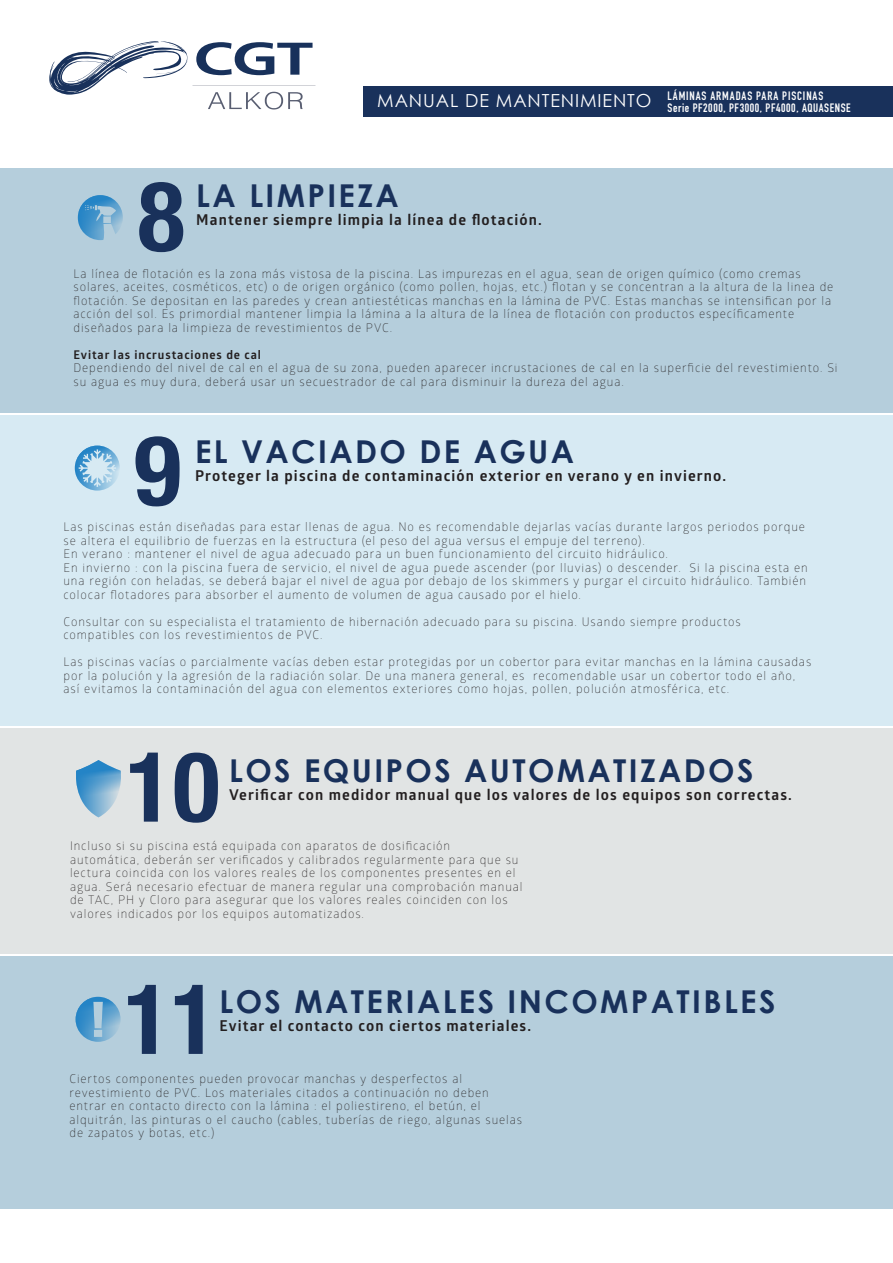
<style>
.page{position:relative;width:893px;height:1263px;background:#fff}
.page>*{position:absolute;margin:0;border:0;box-sizing:border-box;transform-origin:0 0}
.t1{font:700 condensed 97.5px "Helvetica Neue";color:#19315b}
.t2{font:700 31.5px "Century Gothic";letter-spacing:.075em;color:#19315b}
.t3{font:700 15px "Glober";letter-spacing:.075em;color:#231f20}
.t4{font:300 12px/13.5px "Glober";letter-spacing:.075em;color:#231f20}
.t5{font:700 12px/12px "DIN Condensed";letter-spacing:.05em;color:#fff}
.t6{font:700 12px "Glober";letter-spacing:.075em;color:#231f20}
.s1{font-family:"Century Gothic";font-weight:400;font-size:18px}
</style>
<div class="page">
<div style="left:0;top:168px;width:893px;height:245px;background:#b5cedc"></div>
<div style="left:0;top:415px;width:893px;height:311px;background:#d7eaf3"></div>
<div style="left:0;top:956px;width:893px;height:253px;background:#b5cedc"></div>
<div style="left:0;top:728px;width:893px;height:226px;background:#e1e4e4"></div>
<img style="left:49px;top:41px;width:138px;height:54px">
<svg style="left:208px;top:92px;width:95px;height:17px"></svg>
<div style="left:363px;top:86px;width:530px;height:30px;background:#19315b"></div>
<svg style="left:78px;top:195px;width:45px;height:45px"></svg>
<svg style="left:76px;top:760px;width:45px;height:57px"></svg>
<svg style="left:76px;top:997px;width:45px;height:45px"></svg>
<svg style="left:75px;top:446px;width:45px;height:45px"></svg>
<p class="t5" style="left:668px;top:89px;width:185px;text-indent:-290px"><span class="s1">MANUAL DE MANTENIMIENTO</span> LÁMINAS ARMADAS PARA PISCINAS<br>Serie PF2000, PF3000, PF4000, AQUASENSE</p>
<h1 class="t1" style="left:138px;top:135px;width:48px">8</h1>
<h2 class="t2" style="left:196px;top:176px;width:204px">LA LIMPIEZA</h2>
<p class="t3" style="left:196px;top:209px;width:347px">Mantener siempre limpia la línea de flotación.</p>
<p class="t4" style="left:74px;top:266px;width:761px">La línea de flotación es la zona más vistosa de la piscina. Las impurezas en el agua, sean de origen químico (como cremas solares, aceites, cosméticos, etc) o de origen orgánico (como pollen, hojas, etc.) flotan y se concentran a la altura de la linea de flotación. Se depositan en las paredes y crean antiestéticas manchas en la lámina de PVC. Estas manchas se intensifican por la acción del sol. Es primordial mantener limpia la lámina a la altura de la línea de flotación con productos específicamente diseñados para la limpieza de revestimientos de PVC.</p>
<p class="t6" style="left:74px;top:346px;width:189px">Evitar las incrustaciones de cal</p>
<p class="t4" style="left:74px;top:360px;width:766px">Dependiendo del nivel de cal en el agua de su zona, pueden aparecer incrustaciones de cal en la superficie del revestimiento. Si su agua es muy dura, deberá usar un secuestrador de cal para disminuir la dureza del agua.</p>
<h1 class="t1" style="left:134px;top:390px;width:48px">9</h1>
<h2 class="t2" style="left:195px;top:432px;width:381px">EL VACIADO DE AGUA</h2>
<p class="t3" style="left:195px;top:465px;width:533px">Proteger la piscina de contaminación exterior en verano y en invierno.</p>
<p class="t4" style="left:64px;top:520px;width:746px">Las piscinas están diseñadas para estar llenas de agua. No es recomendable dejarlas vacías durante largos periodos porque se altera el equilibrio de fuerzas en la estructura (el peso del agua versus el empuje del terreno).<br>En verano : mantener el nivel de agua adecuado para un buen funcionamiento del circuito hidráulico.<br>En invierno : con la piscina fuera de servicio, el nivel de agua puede ascender (por lluvias) o descender. Si la piscina esta en una región con heladas, se deberá bajar el nivel de agua por debajo de los skimmers y purgar el circuito hidráulico. También colocar flotadores para absorber el aumento de volumen de agua causado por el hielo.</p>
<p class="t4" style="left:64px;top:614px;width:679px">Consultar con su especialista el tratamiento de hibernación adecuado para su piscina. Usando siempre productos compatibles con los revestimientos de PVC.</p>
<p class="t4" style="left:64px;top:655px;width:749px">Las piscinas vacías o parcialmente vacías deben estar protegidas por un cobertor para evitar manchas en la lámina causadas por la polución y la agresión de la radiación solar. De una manera general, es recomendable usar un cobertor todo el año, así evitamos la contaminación del agua con elementos exteriores como hojas, pollen, polución atmosférica, etc.</p>
<h1 class="t1" style="left:126px;top:706px;width:95px">10</h1>
<h2 class="t2" style="left:229px;top:750px;width:526px">LOS EQUIPOS AUTOMATIZADOS</h2>
<p class="t3" style="left:229px;top:784px;width:564px">Verificar con medidor manual que los valores de los equipos son correctas.</p>
<p class="t4" style="left:70px;top:839px;width:454px">Incluso si su piscina está equipada con aparatos de dosificación<br>automática, deberán ser verificados y calibrados regularmente para que su lectura coincida con los valores reales de los componentes presentes en el agua. Será necesario efectuar de manera regular una comprobación manual de TAC, PH y Cloro para asegurar que los valores reales coinciden con los valores indicados por los equipos automatizados.</p>
<h1 class="t1" style="left:124px;top:938px;width:95px">11</h1>
<h2 class="t2" style="left:219px;top:981px;width:557px">LOS MATERIALES INCOMPATIBLES</h2>
<p class="t3" style="left:219px;top:1015px;width:313px">Evitar el contacto con ciertos materiales.</p>
<p class="t4" style="left:70px;top:1072px;width:454px">Ciertos componentes pueden provocar manchas y desperfectos al revestimiento de PVC. Los materiales citados a continuación no deben entrar en contacto directo con la lámina : el poliestireno, el betún, el alquitrán, las pinturas o el caucho (cables, tuberías de riego, algunas suelas de zapatos y botas, etc.)</p>
</div>
